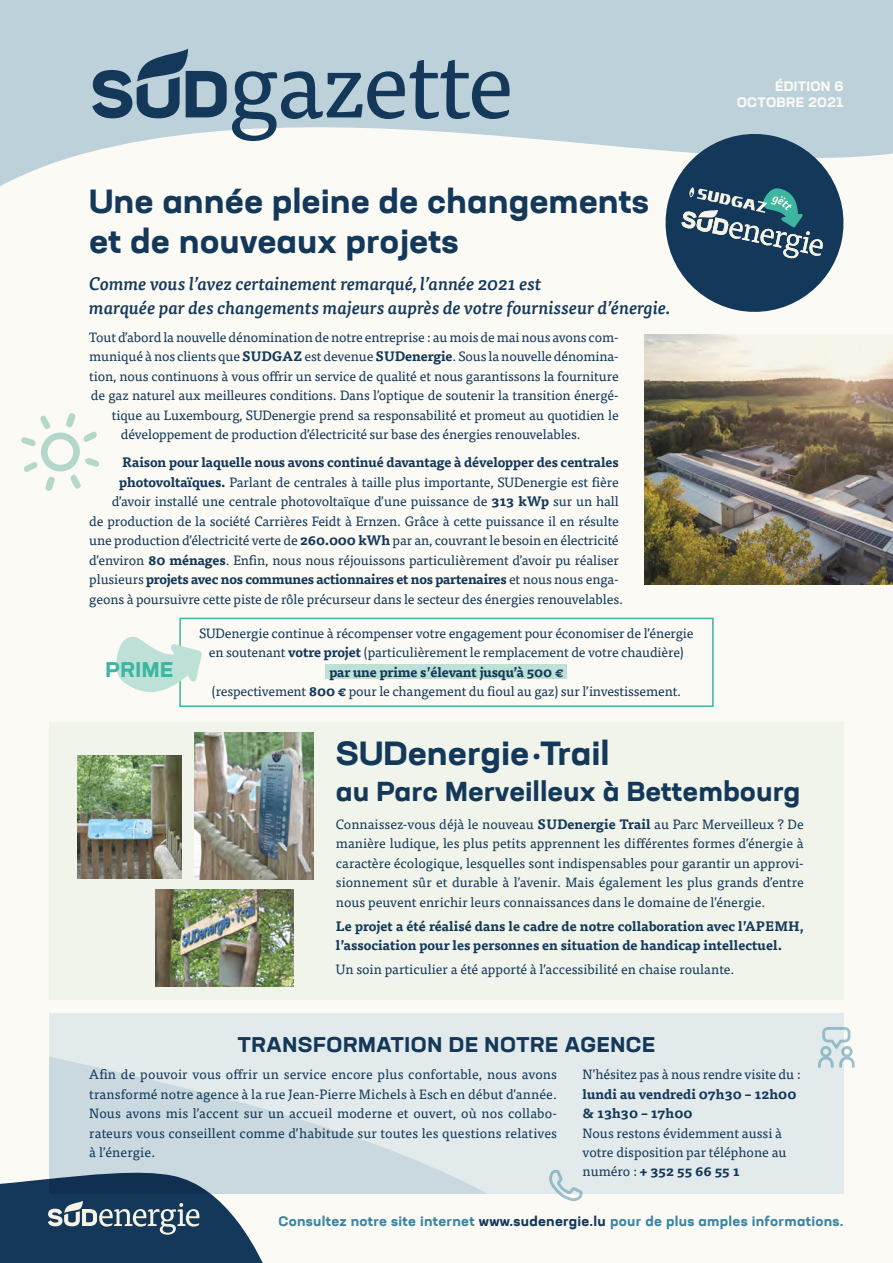
<style>
.page{position:relative;width:893px;height:1263px;background:#fbfaf5}
.page>*{position:absolute;margin:0;border:0;box-sizing:border-box;transform-origin:0 0}
.t1{font:93.75px "Tisa Pro";letter-spacing:-.025em;color:#133859}
.t2{font:700 expanded 33px/39.6px "Neusa Next Pro";color:#133859}
.t3{font:700 expanded 27px "Neusa Next Pro";color:#133859}
.t4{font:700 expanded 21px "Neusa Next Pro";letter-spacing:.03em;color:#133859}
.t5{font:700 expanded 21px "Neusa Next Pro";letter-spacing:.03em;color:#3cb5a1}
.t6{font:italic 500 18px/24px "Tisa Pro";color:#133859}
.t7{font:13.5px/19.5px "Tisa Pro";letter-spacing:-.01em;color:#133859;text-align:justify}
.t8{font:700 13.5px/19.5px "Tisa Pro";color:#133859}
.t9{font:700 13.5px "Tisa Pro";letter-spacing:-.02em;color:#133859}
.t10{font:700 expanded 13.5px "Neusa Next Pro";letter-spacing:.02em;color:#3e84a0}
.t11{font:700 expanded 13.5px "Neusa Next Pro";letter-spacing:.02em;color:#fbfaf5}
.s1{font-weight:700}
.s2{font-weight:400}
.s3{font-family:"Tisa Sans Pro";font-stretch:normal}
.s4{color:#133859}
</style>
<div class="page">
<svg style="left:0;top:1179px;width:263px;height:84px;background:#385671"></svg>
<div style="left:49px;top:1013px;width:794px;height:181px;background:#e3eaeb"></div>
<svg style="left:49px;top:1056px;width:439px;height:138px;fill:#c9d9df"></svg>
<svg style="left:0;top:0;width:893px;height:186px;fill:#bdd1da"></svg>
<svg style="left:92px;top:49px;width:135px;height:69px;background:#6e8a9e"></svg>
<img style="left:644px;top:335px;width:249px;height:249px">
<svg style="left:549px;top:1170px;width:34px;height:31px"></svg>
<div style="left:49px;top:722px;width:794px;height:277px;background:#f1f4ea"></div>
<img style="left:195px;top:732px;width:118px;height:147px">
<img style="left:155px;top:890px;width:139px;height:96px">
<svg style="left:818px;top:1027px;width:37px;height:41px"></svg>
<svg style="left:657px;top:126px;width:195px;height:186px"></svg>
<svg style="left:21px;top:413px;width:78px;height:78px"></svg>
<div style="left:179px;top:618px;width:535px;height:89px;border:2px solid #3cb5a1"></div>
<div style="left:326px;top:664px;width:241px;height:15px;background:#bde0d7"></div>
<svg style="left:116px;top:635px;width:86px;height:62px"></svg>
<img style="left:78px;top:756px;width:104px;height:122px">
<h1 class="t1" style="left:228px;top:15px;width:287px">gazette</h1>
<h2 class="t2" style="left:89px;top:181px;width:561px">Une année pleine de changements et de nouveaux projets</h2>
<h3 class="t6" style="left:89px;top:270px;width:583px">Comme vous l’avez certainement remarqué, l’année 2021 est<br>marquée par des changements majeurs auprès de votre fournisseur d’énergie.</h3>
<p class="t7" style="left:89px;top:326px;width:531px">Tout d’abord la nouvelle dénomination de notre entreprise : au mois de mai nous avons com-</p>
<p class="t7" style="left:89px;top:346px;width:531px">muniqué à nos clients que <span class="s1">SUDGAZ</span> est devenue <span class="s1">SUDenergie</span>. Sous la nouvelle dénomina-</p>
<p class="t7" style="left:89px;top:365px;width:531px">tion, nous continuons à vous offrir un service de qualité et nous garantissons la fourniture</p>
<p class="t7" style="left:91px;top:385px;width:529px">de gaz naturel aux meilleures conditions. Dans l’optique de soutenir la transition énergé-</p>
<p class="t7" style="left:112px;top:404px;width:508px">tique au Luxembourg, SUDenergie prend sa responsabilité et promeut au quotidien le</p>
<p class="t7" style="left:121px;top:424px;width:461px">développement de production d’électricité sur base des énergies renouvelables.</p>
<p class="t8" style="left:122px;top:452px;width:498px">Raison pour laquelle nous avons continué davantage à développer des centrales</p>
<p class="t7" style="left:119px;top:471px;width:501px"><span class="s1">photovoltaïques.</span> Parlant de centrales à taille plus importante, SUDenergie est fière</p>
<p class="t7" style="left:112px;top:491px;width:508px">d’avoir installé une centrale photovoltaïque d’une puissance de <span class="s1">313 kWp</span> sur un hall</p>
<p class="t7" style="left:89px;top:510px;width:531px">de production de la société Carrières Feidt à Ernzen. Grâce à cette puissance il en résulte</p>
<p class="t7" style="left:89px;top:530px;width:531px">une production d’électricité verte de <span class="s1">260.000 kWh</span> par an, couvrant le besoin en électricité</p>
<p class="t7" style="left:89px;top:549px;width:531px">d’environ <span class="s1">80 ménages</span>. Enfin, nous nous réjouissons particulièrement d’avoir pu réaliser</p>
<p class="t9" style="left:89px;top:568px;width:531px"><span class="s2">plusieurs</span> projets avec nos communes actionnaires et nos partenaires <span class="s2">et nous nous enga-</span></p>
<p class="t7" style="left:89px;top:588px;width:535px">geons à poursuivre cette piste de rôle précurseur dans le secteur des énergies renouvelables.</p>
<h3 class="t5" style="left:105px;top:655px;width:69px">PRIME</h3>
<p class="t7" style="left:199px;top:622px;width:496px;text-align:center">SUDenergie continue à récompenser votre engagement pour économiser de l’énergie en soutenant <span class="s1">votre projet</span> (particulièrement le remplacement de votre chaudière) <span class="s1">par une prime s’élevant jusqu’à 500 €<br></span>(respectivement <span class="s1">800 €</span> pour le changement du fioul au gaz) sur l’investissement.</p>
<p class="t11" style="left:775px;top:77px;width:70px">ÉDITION 6</p>
<p class="t11" style="left:737px;top:94px;width:108px">OCTOBRE 2021</p>
<h2 class="t2" style="left:336px;top:733px;width:275px">SUDenergie<span class="s3">·</span>Trail</h2>
<h3 class="t3" style="left:336px;top:774px;width:466px">au Parc Merveilleux à Bettembourg</h3>
<p class="t7" style="left:336px;top:814px;width:469px">Connaissez-vous déjà le nouveau <span class="s1">SUDenergie Trail</span> au Parc Merveilleux ? De manière ludique, les plus petits apprennent les différentes formes d’énergie à caractère écologique, lesquelles sont indispensables pour garantir un approvi&shy;sionnement sûr et durable à l’avenir. Mais également les plus grands d’entre nous peuvent enrichir leurs connaissances dans le domaine de l’énergie.</p>
<p class="t8" style="left:336px;top:915px;width:469px">Le projet a été réalisé dans le cadre de notre collaboration avec l’APEMH, l’association pour les personnes en situation de handicap intellectuel.</p>
<p class="t7" style="left:336px;top:959px;width:400px">Un soin particulier a été apporté à l’accessibilité en chaise roulante.</p>
<h3 class="t4" style="left:238px;top:1030px;width:419px">TRANSFORMATION DE NOTRE AGENCE</h3>
<p class="t7" style="left:89px;top:1064px;width:469px">Afin de pouvoir vous offrir un service encore plus confortable, nous avons transformé notre agence à la rue Jean-Pierre Michels à Esch en début d’année.<br>Nous avons mis l’accent sur un accueil moderne et ouvert, où nos collabo&shy;rateurs vous conseillent comme d’habitude sur toutes les questions relatives à l’énergie.</p>
<p class="t7" style="left:583px;top:1064px;width:220px">N’hésitez pas à nous rendre visite du :</p>
<p class="t8" style="left:583px;top:1083px;width:215px">lundi au vendredi 07h30 – 12h00 &amp; 13h30 – 17h00</p>
<p class="t7" style="left:583px;top:1122px;width:206px;text-align:left">Nous restons évidemment aussi à votre disposition par téléphone au numéro : <span class="s1">+ 352 55 66 55 1</span></p>
<p class="t10" style="left:278px;top:1212px;width:567px">Consultez notre site internet <span class="s4">www.sudenergie.lu</span> pour de plus amples informations.</p>
</div>
